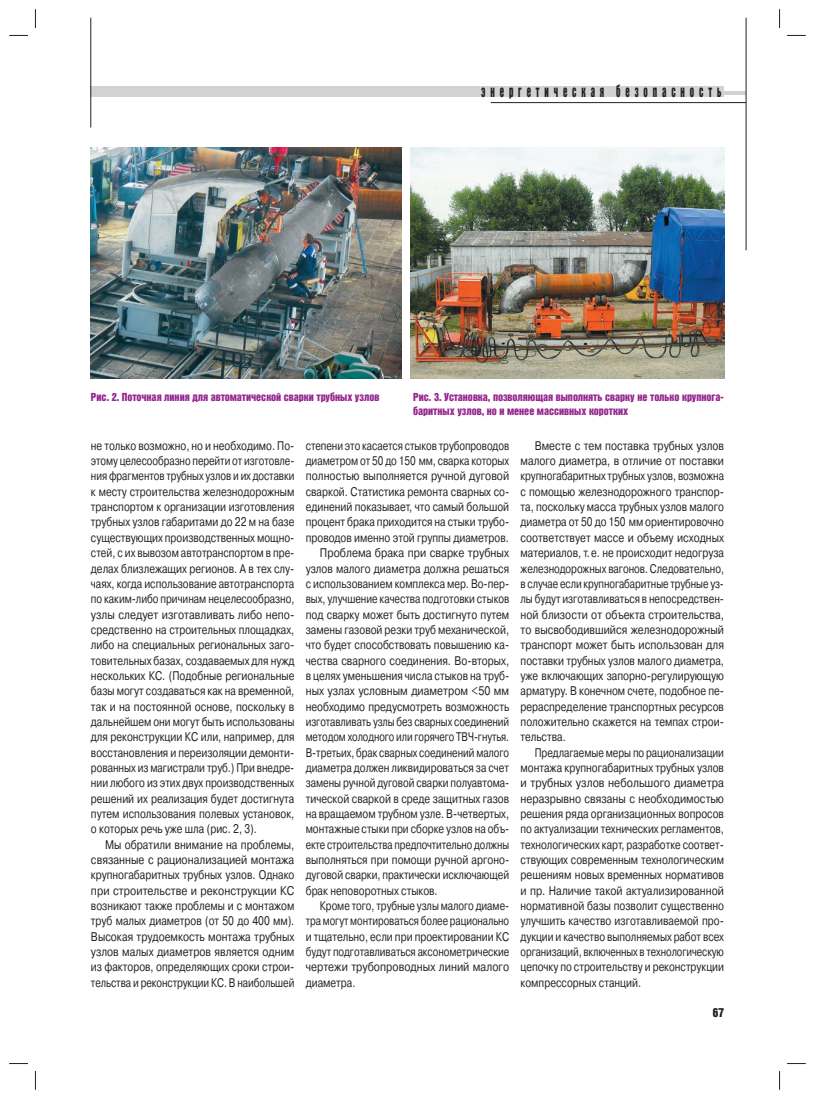
<style>
.page{position:relative;width:815px;height:1099px;background:#fff}
.page>*{position:absolute;margin:0;border:0;box-sizing:border-box;transform-origin:0 0}
.t1{font:16.25px "Bastion Kontrast C";letter-spacing:.5em;color:#231f20;scale:.6 1}
.t2{font:12.5px/15.4px "Pragmatica C";color:#231f20;text-align:justify;scale:.8 1}
.t3{font:12.5px/15.4px "Pragmatica C";color:#231f20;text-align:justify;scale:.82 1}
.t4{font:12.5px/15.4px "Pragmatica C";color:#231f20;text-align:justify;scale:.78 1}
.t5{font:12.5px "Pragmatica C";color:#231f20;scale:.77 1}
.t6{font:12.5px "Pragmatica C";color:#231f20;scale:.76 1}
.t7{font:12.5px "Pragmatica C";color:#231f20;scale:.79 1}
.t8{font:12.5px "Pragmatica C";color:#231f20;scale:.81 1}
.t9{font:12.5px "Pragmatica C";color:#231f20;scale:.83 1}
.t10{font:12.5px "Pragmatica C";color:#231f20;scale:.84 1}
.t11{font:12.5px "Bastion Kontrast C";color:#231f20}
.t12{font:11.25px/13.5px "Bastion Kontrast C";color:#95268f}
</style>
<div class="page">
<hr style="left:718px;top:91px;width:28px;height:3px;background:#d1d2d4">
<div style="left:91px;top:87px;width:633px;height:10px;background:#d1d2d4"></div>
<hr style="left:746px;top:18px;width:1px;height:232px;background:#231f20">
<hr style="left:491px;top:102px;width:255px;height:1px;background:#231f20">
<hr style="left:91px;top:18px;width:1px;height:109px;background:#231f20">
<img style="left:91px;top:148px;width:311px;height:230px">
<img style="left:411px;top:148px;width:313px;height:230px">
<svg style="left:9px;top:35px;width:19px;height:1px"></svg>
<svg style="left:787px;top:35px;width:19px;height:1px"></svg>
<svg style="left:9px;top:1063px;width:19px;height:1px"></svg>
<svg style="left:787px;top:1063px;width:19px;height:1px"></svg>
<svg style="left:35px;top:9px;width:1px;height:19px"></svg>
<svg style="left:35px;top:1071px;width:1px;height:18px"></svg>
<svg style="left:779px;top:9px;width:1px;height:19px"></svg>
<svg style="left:779px;top:1071px;width:1px;height:18px"></svg>
<h1 class="t1" style="left:481px;top:85px;width:401px">энергетическая безопасность</h1>
<p class="t12" style="left:91px;top:391px;width:290px">Рис. 2. Поточная линия для автоматической сварки трубных узлов</p>
<p class="t12" style="left:413px;top:391px;width:312px">Рис. 3. Установка, позволяющая выполнять сварку не только крупнога&shy;баритных узлов, но и менее массивных коротких</p>
<p class="t2" style="left:91px;top:438px;width:256px">не только возможно, но и необходимо. По&shy;этому целесообразно перейти от изготовле&shy;ния фрагментов трубных узлов и их доставки к месту строительства железнодорожным транспортом к организации изготовления трубных узлов габаритами до 22 м на базе существующих производственных мощно&shy;стей, с их вывозом автотранспортом в пре&shy;делах близлежащих регионов. А в тех слу&shy;чаях, когда использование автотранспорта по каким-либо причинам нецелесообразно, узлы следует изготавливать либо непо&shy;средственно на строительных площадках, либо на специальных региональных заго&shy;товительных базах, создаваемых для нужд нескольких КС. (Подобные региональные базы могут создаваться как на временной, так и на постоянной основе, поскольку в дальнейшем они могут быть использованы для реконструкции КС или, например, для восстановления и переизоляции демонти&shy;рованных из магистрали труб.) При внедре&shy;нии любого из этих двух производственных решений их реализация будет достигнута путем использования полевых установок, о которых речь уже шла (рис. 2, 3).</p>
<p class="t3" style="left:91px;top:837px;width:250px;text-indent:14px">Мы обратили внимание на проблемы, связанные с рационализацией монтажа крупногабаритных трубных узлов. Однако при строительстве и реконструкции КС возникают также проблемы и с монтажом труб малых диаметров (от 50 до 400 мм).<br>Высокая трудоемкость монтажа трубных узлов малых диаметров является одним из факторов, определяющих сроки строи&shy;тельства и реконструкции КС. В наибольшей</p>
<p class="t5" style="left:306px;top:441px;width:266px">степени это касается стыков трубопроводов</p>
<p class="t4" style="left:306px;top:454px;width:262px">диаметром от 50 до 150 мм, сварка которых</p>
<p class="t9" style="left:306px;top:471px;width:247px">полностью выполняется ручной дуговой</p>
<p class="t2" style="left:306px;top:484px;width:256px">сваркой. Статистика ремонта сварных со-</p>
<p class="t2" style="left:306px;top:500px;width:256px">единений показывает, что самый большой</p>
<p class="t2" style="left:306px;top:515px;width:256px">процент брака приходится на стыки трубо-</p>
<p class="t2" style="left:306px;top:530px;width:255px">проводов именно этой группы диаметров.</p>
<p class="t10" style="left:320px;top:548px;width:227px">Проблема брака при сварке трубных</p>
<p class="t2" style="left:306px;top:561px;width:256px">узлов малого диаметра должна решаться</p>
<p class="t7" style="left:306px;top:579px;width:259px">с использованием комплекса мер. Во-пер-</p>
<p class="t4" style="left:306px;top:592px;width:262px">вых, улучшение качества подготовки стыков</p>
<p class="t8" style="left:306px;top:609px;width:253px">под сварку может быть достигнуто путем</p>
<p class="t2" style="left:306px;top:623px;width:256px">замены газовой резки труб механической,</p>
<p class="t2" style="left:306px;top:638px;width:256px">что будет способствовать повышению ка-</p>
<p class="t8" style="left:306px;top:655px;width:253px">чества сварного соединения. Во-вторых,</p>
<p class="t2" style="left:306px;top:669px;width:256px">в целях уменьшения числа стыков на труб-</p>
<p class="t9" style="left:306px;top:686px;width:247px">ных узлах условным диаметром &lt;50 мм</p>
<p class="t2" style="left:306px;top:699px;width:256px">необходимо предусмотреть возможность</p>
<p class="t5" style="left:306px;top:717px;width:266px">изготавливать узлы без сварных соединений</p>
<p class="t6" style="left:306px;top:732px;width:269px">методом холодного или горячего ТВЧ-гнутья.</p>
<p class="t5" style="left:306px;top:747px;width:266px">В-третьих, брак сварных соединений малого</p>
<p class="t7" style="left:306px;top:763px;width:259px">диаметра должен ликвидироваться за счет</p>
<p class="t4" style="left:306px;top:776px;width:262px">замены ручной дуговой сварки полуавтома-</p>
<p class="t2" style="left:306px;top:791px;width:256px">тической сваркой в среде защитных газов</p>
<p class="t2" style="left:306px;top:807px;width:256px">на вращаемом трубном узле. В-четвертых,</p>
<p class="t7" style="left:306px;top:824px;width:259px">монтажные стыки при сборке узлов на объ-</p>
<p class="t6" style="left:306px;top:839px;width:269px">екте строительства предпочтительно должны</p>
<p class="t2" style="left:306px;top:853px;width:256px">выполняться при помощи ручной аргоно-</p>
<p class="t4" style="left:306px;top:868px;width:262px">дуговой сварки, практически исключающей</p>
<p class="t2" style="left:306px;top:883px;width:166px">брак неповоротных стыков.</p>
<p class="t5" style="left:320px;top:901px;width:247px">Кроме того, трубные узлы малого диаме-</p>
<p class="t6" style="left:306px;top:916px;width:269px">тра могут монтироваться более рационально</p>
<p class="t2" style="left:306px;top:929px;width:256px">и тщательно, если при проектировании КС</p>
<p class="t5" style="left:306px;top:947px;width:266px">будут подготавливаться аксонометрические</p>
<p class="t10" style="left:306px;top:962px;width:244px">чертежи трубопроводных линий малого</p>
<p class="t2" style="left:306px;top:975px;width:64px">диаметра.</p>
<p class="t3" style="left:521px;top:438px;width:250px;text-indent:14px">Вместе с тем поставка трубных узлов малого диаметра, в отличие от поставки крупногабаритных трубных узлов, возможна с помощью железнодорожного транспор&shy;та, поскольку масса трубных узлов малого диаметра от 50 до 150 мм ориентировочно соответствует массе и объему исходных материалов, т. е. не происходит недогруза железнодорожных вагонов. Следовательно, в случае если крупногабаритные трубные уз&shy;лы будут изготавливаться в непосредствен&shy;ной близости от объекта строительства, то высвободившийся железнодорожный транспорт может быть использован для поставки трубных узлов малого диаметра, уже включающих запорно-регулирующую арматуру. В конечном счете, подобное пе&shy;рераспределение транспортных ресурсов положительно скажется на темпах строи&shy;тельства.</p>
<p class="t4" style="left:521px;top:745px;width:262px;text-indent:14px">Предлагаемые меры по рационализации монтажа крупногабаритных трубных узлов и трубных узлов небольшого диаметра неразрывно связаны с необходимостью решения ряда организационных вопросов по актуализации технических регламентов, технологических карт, разработке соответ&shy;ствующих современным технологическим решениям новых временных нормативов и пр. Наличие такой актуализированной нормативной базы позволит существенно улучшить качество изготавливаемой про&shy;дукции и качество выполняемых работ всех организаций, включенных в технологическую цепочку по строительству и реконструкции компрессорных станций.</p>
<p class="t11" style="left:713px;top:1008px;width:13px">67</p>
</div>
